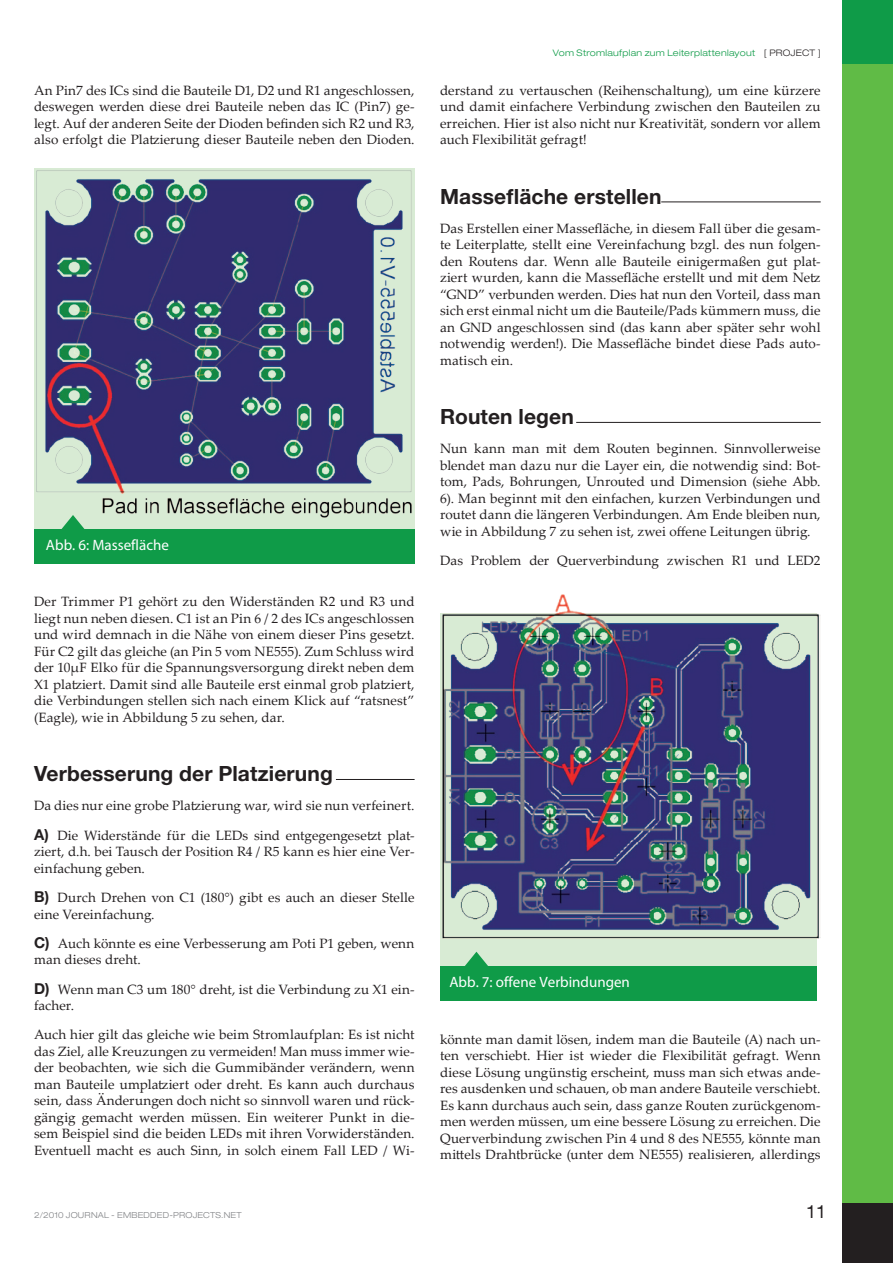
<style>
.page{position:relative;width:893px;height:1263px;background:#fff}
.page>*{position:absolute;margin:0;border:0;box-sizing:border-box;transform-origin:0 0}
.t1{font:700 21px "Helvetica Neue";letter-spacing:.005em;color:#231f20}
.t2{font:18px "Helvetica Neue";color:#231f20}
.t3{font:15px "Myriad Pro";color:#fff}
.t4{font:13.5px/16.5px "Palatino Linotype";letter-spacing:.005em;color:#231f20;text-align:justify}
.t5{font:300 expanded 9px "Helvetica Neue";letter-spacing:.03em;color:#0f9b48}
.t6{font:300 expanded 8.25px "Helvetica Neue";letter-spacing:.025em;color:#808285}
.s1{font-family:"Helvetica Neue";font-weight:700;font-size:15px}
.s2{color:#231f20}
</style>
<div class="page">
<div style="left:842px;top:64px;width:51px;height:1139px;background:#60bb46"></div>
<div style="left:842px;top:0;width:51px;height:64px;background:#0f9b48"></div>
<div style="left:842px;top:1203px;width:51px;height:60px;background:#231f20"></div>
<div style="left:440px;top:613px;width:376px;height:357px;background:#d8ebd4"></div>
<div style="left:34px;top:168px;width:381px;height:371px;background:#d8ebd4"></div>
<hr style="left:336px;top:779px;width:79px;height:1px;background:#231f20">
<hr style="left:661px;top:202px;width:160px;height:1px;background:#231f20">
<hr style="left:576px;top:422px;width:245px;height:1px;background:#231f20">
<img style="left:36px;top:170px;width:376px;height:348px">
<div style="left:34px;top:529px;width:381px;height:34px;background:#0f9b48"></div>
<svg style="left:53px;top:515px;width:40px;height:14px"></svg>
<div style="left:440px;top:966px;width:376px;height:34px;background:#0f9b48"></div>
<svg style="left:465px;top:952px;width:23px;height:14px"></svg>
<img style="left:442px;top:594px;width:379px;height:346px">
<p class="t4" style="left:34px;top:82px;width:382px">An Pin7 des ICs sind die Bauteile D1, D2 und R1 angeschlossen, deswegen werden diese drei Bauteile neben das IC (Pin7) ge&shy;legt. Auf der anderen Seite der Dioden befinden sich R2 und R3, also erfolgt die Platzierung dieser Bauteile neben den Dioden.</p>
<p class="t3" style="left:46px;top:536px;width:124px">Abb. 6: Massefläche</p>
<p class="t4" style="left:34px;top:593px;width:382px">Der Trimmer P1 gehört zu den Widerständen R2 und R3 und liegt nun neben diesen. C1 ist an Pin 6 / 2 des ICs angeschlossen und wird demnach in die Nähe von einem dieser Pins gesetzt.<br>Für C2 gilt das gleiche (an Pin 5 vom NE555). Zum Schluss wird der 10μF Elko für die Spannungsversorgung direkt neben dem X1 platziert. Damit sind alle Bauteile erst einmal grob platziert, die Verbindungen stellen sich nach einem Klick auf “ratsnest” (Eagle), wie in Abbildung 5 zu sehen, dar.</p>
<h1 class="t1" style="left:34px;top:761px;width:300px">Verbesserung der Platzierung</h1>
<p class="t4" style="left:34px;top:791px;width:382px;line-height:29.2px">Da dies nur eine grobe Platzierung war, wird sie nun verfeinert.<br><span class="s1">A)</span> Die Widerstände für die LEDs sind entgegengesetzt plat-</p>
<p class="t4" style="left:34px;top:843px;width:382px">ziert, d.h. bei Tausch der Position R4 / R5 kann es hier eine Ver&shy;einfachung geben.</p>
<p class="t4" style="left:34px;top:889px;width:382px"><span class="s1">B)</span> Durch Drehen von C1 (180°) gibt es auch an dieser Stelle eine Vereinfachung.</p>
<p class="t4" style="left:34px;top:934px;width:382px"><span class="s1">C)</span> Auch könnte es eine Verbesserung am Poti P1 geben, wenn man dieses dreht.</p>
<p class="t4" style="left:34px;top:980px;width:382px"><span class="s1">D)</span> Wenn man C3 um 180° dreht, ist die Verbindung zu X1 ein&shy;facher.</p>
<p class="t4" style="left:34px;top:1026px;width:382px">Auch hier gilt das gleiche wie beim Stromlaufplan: Es ist nicht das Ziel, alle Kreuzungen zu vermeiden! Man muss immer wie&shy;der beobachten, wie sich die Gummibänder verändern, wenn man Bauteile umplatziert oder dreht. Es kann auch durchaus sein, dass Änderungen doch nicht so sinnvoll waren und rück&shy;gängig gemacht werden müssen. Ein weiterer Punkt in die&shy;sem Beispiel sind die beiden LEDs mit ihren Vorwiderständen.<br>Eventuell macht es auch Sinn, in solch einem Fall LED / Wi-</p>
<p class="t5" style="left:553px;top:47px;width:269px">Vom Stromlaufplan zum Leiterplattenlayout <span class="s2">[ PROJECT ]</span></p>
<p class="t4" style="left:440px;top:82px;width:382px">derstand zu vertauschen (Reihenschaltung), um eine kürzere und damit einfachere Verbindung zwischen den Bauteilen zu erreichen. Hier ist also nicht nur Kreativität, sondern vor allem auch Flexibilität gefragt!</p>
<h1 class="t1" style="left:440px;top:183px;width:223px">Massefläche erstellen</h1>
<p class="t4" style="left:440px;top:220px;width:382px">Das Erstellen einer Massefläche, in diesem Fall über die gesam&shy;te Leiterplatte, stellt eine Vereinfachung bzgl. des nun folgen&shy;den Routens dar. Wenn alle Bauteile einigermaßen gut plat&shy;ziert wurden, kann die Massefläche erstellt und mit dem Netz “GND” verbunden werden. Dies hat nun den Vorteil, dass man sich erst einmal nicht um die Bauteile/Pads kümmern muss, die an GND angeschlossen sind (das kann aber später sehr wohl notwendig werden!). Die Massefläche bindet diese Pads auto&shy;matisch ein.</p>
<h1 class="t1" style="left:440px;top:404px;width:135px">Routen legen</h1>
<p class="t4" style="left:440px;top:440px;width:382px">Nun kann man mit dem Routen beginnen. Sinnvollerweise blendet man dazu nur die Layer ein, die notwendig sind: Bot&shy;tom, Pads, Bohrungen, Unrouted und Dimension (siehe Abb.<br>6). Man beginnt mit den einfachen, kurzen Verbindungen und routet dann die längeren Verbindungen. Am Ende bleiben nun, wie in Abbildung 7 zu sehen ist, zwei offene Leitungen übrig.</p>
<p class="t4" style="left:440px;top:552px;width:382px">Das Problem der Querverbindung zwischen R1 und LED2</p>
<p class="t3" style="left:449px;top:972px;width:182px">Abb. 7: offene Verbindungen</p>
<p class="t4" style="left:440px;top:1030px;width:382px">könnte man damit lösen, indem man die Bauteile (A) nach un&shy;ten verschiebt. Hier ist wieder die Flexibilität gefragt. Wenn diese Lösung ungünstig erscheint, muss man sich etwas ande&shy;res ausdenken und schauen, ob man andere Bauteile verschiebt.<br>Es kann durchaus auch sein, dass ganze Routen zurückgenom&shy;men werden müssen, um eine bessere Lösung zu erreichen. Die Querverbindung zwischen Pin 4 und 8 des NE555, könnte man mittels Drahtbrücke (unter dem NE555) realisieren, allerdings</p>
<p class="t6" style="left:34px;top:1210px;width:209px">2/2010 JOURNAL - EMBEDDED-PROJECTS.NET</p>
<h2 class="t2" style="left:806px;top:1200px;width:22px">11</h2>
</div>
